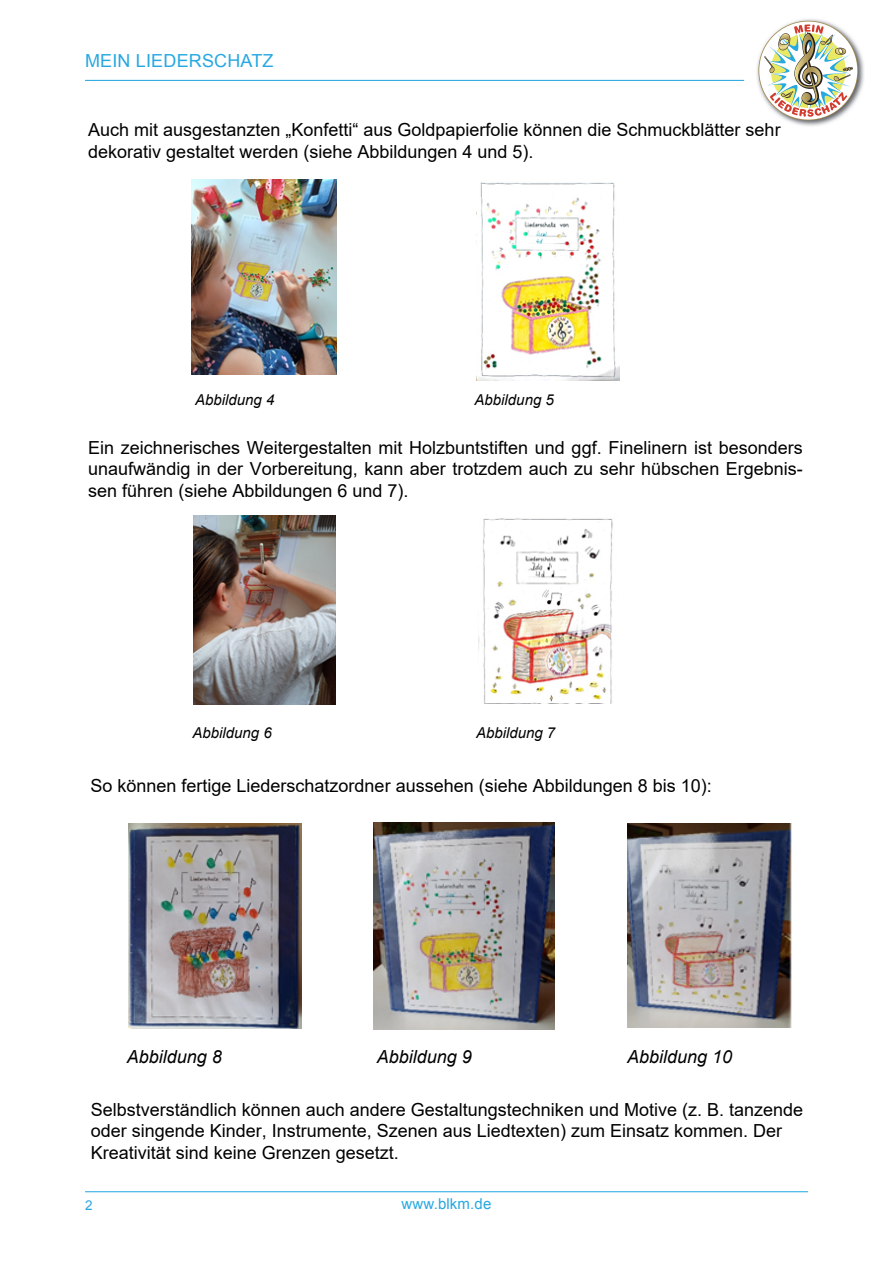
<style>
.page{position:relative;width:893px;height:1263px;background:#fff}
.page>*{position:absolute;margin:0;border:0;box-sizing:border-box;transform-origin:0 0}
.t1{font:18px/21.6px "Arial";color:#000}
.t2{font:italic 18px "Arial";color:#000}
.t3{font:18px "Arial";letter-spacing:.01em;color:#27a8e0}
.t4{font:italic 15px "Arial";color:#000}
.t5{font:15px "Arial";letter-spacing:.01em;color:#27a8e0}
.t6{font:13.5px "Arial";color:#27a8e0}
</style>
<div class="page">
<hr style="left:85px;top:80px;width:659px;height:1px;background:#27a8e0">
<hr style="left:85px;top:1191px;width:723px;height:1px;background:#27a8e0">
<img style="left:757px;top:19px;width:107px;height:107px">
<div style="left:759px;top:22px;width:98px;height:98px;background:#fff;border-radius:50%"></div>
<img style="left:764px;top:24px;width:89px;height:93px">
<img style="left:192px;top:180px;width:145px;height:194px">
<img style="left:476px;top:182px;width:143px;height:199px">
<img style="left:193px;top:515px;width:142px;height:190px">
<img style="left:478px;top:514px;width:135px;height:189px">
<img style="left:128px;top:824px;width:173px;height:204px">
<img style="left:373px;top:823px;width:182px;height:206px">
<img style="left:627px;top:823px;width:164px;height:204px">
<p class="t3" style="left:85px;top:49px;width:190px">MEIN LIEDERSCHATZ</p>
<p class="t1" style="left:88px;top:119px;width:694px">Auch mit ausgestanzten „Konfetti“ aus Goldpapierfolie können die Schmuckblätter sehr dekorativ gestaltet werden (siehe Abbildungen 4 und 5).</p>
<p class="t4" style="left:195px;top:390px;width:81px">Abbildung 4</p>
<p class="t4" style="left:475px;top:390px;width:81px">Abbildung 5</p>
<p class="t1" style="left:88px;top:436px;width:716px;text-align:justify">Ein zeichnerisches Weitergestalten mit Holzbuntstiften und ggf. Finelinern ist besonders unaufwändig in der Vorbereitung, kann aber trotzdem auch zu sehr hübschen Ergebnis&shy;sen führen (siehe Abbildungen 6 und 7).</p>
<p class="t4" style="left:192px;top:723px;width:81px">Abbildung 6</p>
<p class="t4" style="left:476px;top:723px;width:81px">Abbildung 7</p>
<p class="t1" style="left:90px;top:775px;width:623px">So können fertige Liederschatzordner aussehen (siehe Abbildungen 8 bis 10):</p>
<p class="t2" style="left:127px;top:1045px;width:97px">Abbildung 8</p>
<p class="t2" style="left:377px;top:1045px;width:97px">Abbildung 9</p>
<p class="t2" style="left:627px;top:1045px;width:107px">Abbildung 10</p>
<p class="t1" style="left:91px;top:1098px;width:714px">Selbstverständlich können auch andere Gestaltungstechniken und Motive (z. B. tanzende oder singende Kinder, Instrumente, Szenen aus Liedtexten) zum Einsatz kommen. Der<br>Kreativität sind keine Grenzen gesetzt.</p>
<p class="t6" style="left:85px;top:1196px;width:9px">2</p>
<p class="t5" style="left:402px;top:1194px;width:91px">www.blkm.de</p>
</div>
